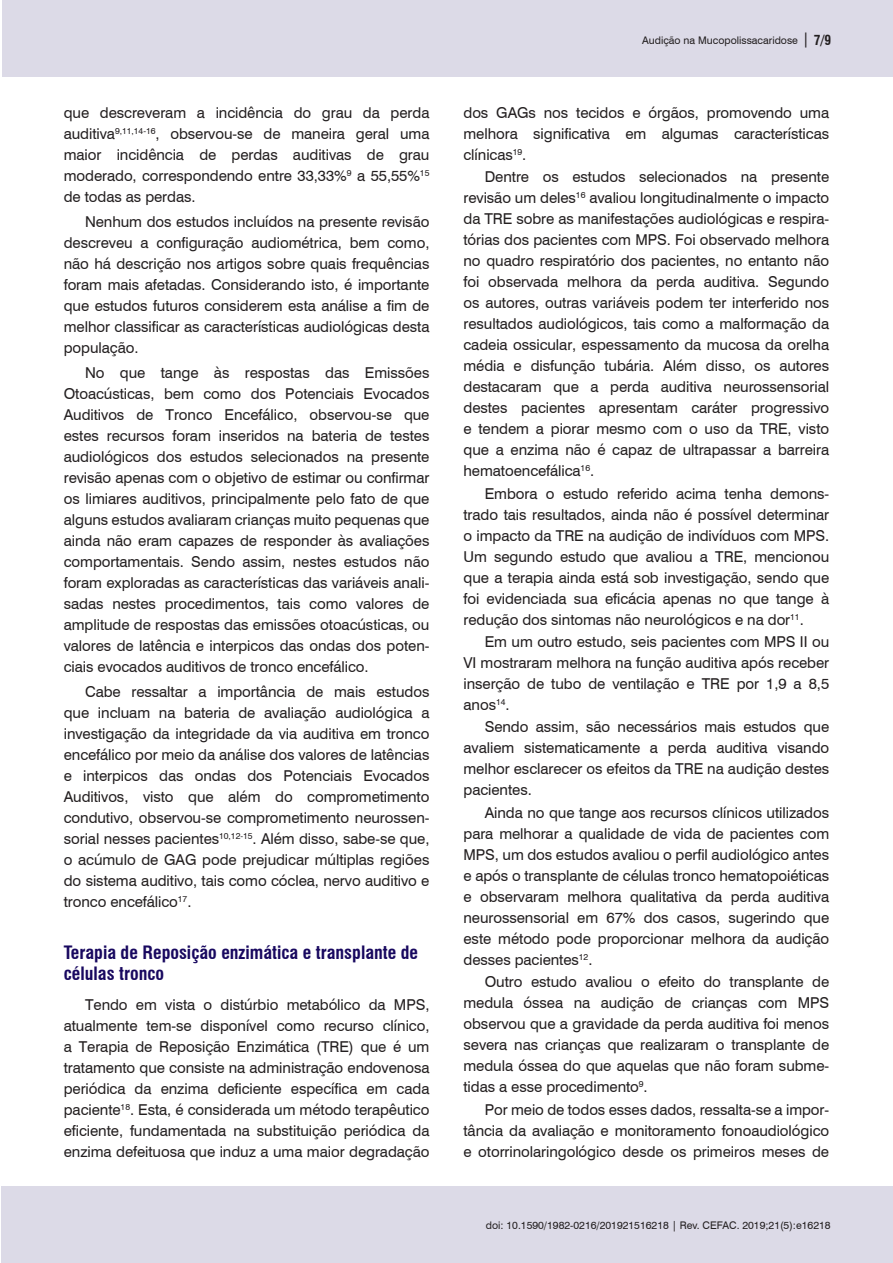
<style>
.page{position:relative;width:893px;height:1263px;background:#fff}
.page>*{position:absolute;margin:0;border:0;box-sizing:border-box;transform-origin:0 0}
.Nivel_2{font:700 condensed 18px/21.6px "Swiss 721 BT";color:#18085f}
.Corpo_do_texto{font:15px/21px "Swiss 721 BT";letter-spacing:-.005em;color:#231f20;text-align:justify}
.t1{font:10.5px "Swiss 721 BT";color:#231f20}
.s1{font-size:15px}
.s2{font-weight:700;font-stretch:condensed;font-size:13.5px}
</style>
<div class="page">
<div style="left:1px;top:1186px;width:892px;height:77px;background:#dcdae7"></div>
<div style="left:2px;top:0;width:891px;height:77px;background:#dcdae7"></div>
<p class="Corpo_do_texto" style="left:64px;top:101px;width:367px">que descreveram a incidência do grau da perda auditiva<sup>9,11,14-16</sup>, observou-se de maneira geral uma maior incidência de perdas auditivas de grau moderado, correspondendo entre 33,33%<sup>9</sup> a 55,55%<sup>15 </sup>de todas as perdas.</p>
<p class="Corpo_do_texto" style="left:64px;top:210px;width:367px;text-indent:21px">Nenhum dos estudos incluídos na presente revisão descreveu a configuração audiométrica, bem como, não há descrição nos artigos sobre quais frequências foram mais afetadas. Considerando isto, é importante que estudos futuros considerem esta análise a fim de melhor classificar as características audiológicas desta população.</p>
<p class="Corpo_do_texto" style="left:64px;top:362px;width:367px;text-indent:21px">No que tange às respostas das Emissões Otoacústicas, bem como dos Potenciais Evocados Auditivos de Tronco Encefálico, observou-se que estes recursos foram inseridos na bateria de testes audiológicos dos estudos selecionados na presente revisão apenas com o objetivo de estimar ou confirmar os limiares auditivos, principalmente pelo fato de que alguns estudos avaliaram crianças muito pequenas que ainda não eram capazes de responder às avaliações comportamentais. Sendo assim, nestes estudos não foram exploradas as características das variáveis anali&shy;sadas nestes procedimentos, tais como valores de amplitude de respostas das emissões otoacústicas, ou valores de latência e interpicos das ondas dos poten&shy;ciais evocados auditivos de tronco encefálico.</p>
<p class="Corpo_do_texto" style="left:64px;top:681px;width:367px;text-indent:21px">Cabe ressaltar a importância de mais estudos que incluam na bateria de avaliação audiológica a investigação da integridade da via auditiva em tronco encefálico por meio da análise dos valores de latências e interpicos das ondas dos Potenciais Evocados Auditivos, visto que além do comprometimento condutivo, observou-se comprometimento neurossen&shy;sorial nesses pacientes<sup>10,12-15</sup>. Além disso, sabe-se que, o acúmulo de GAG pode prejudicar múltiplas regiões do sistema auditivo, tais como cóclea, nervo auditivo e tronco encefálico<sup>17</sup>.</p>
<p class="Nivel_2" style="left:64px;top:941px;width:356px">Terapia de Reposição enzimática e transplante de células tronco</p>
<p class="Corpo_do_texto" style="left:64px;top:993px;width:367px;text-indent:21px">Tendo em vista o distúrbio metabólico da MPS, atualmente tem-se disponível como recurso clínico, a Terapia de Reposição Enzimática (TRE) que é um tratamento que consiste na administração endovenosa periódica da enzima deficiente específica em cada paciente<sup>18</sup>. Esta, é considerada um método terapêutico eficiente, fundamentada na substituição periódica da enzima defeituosa que induz a uma maior degradação</p>
<p class="t1" style="left:642px;top:33px;width:191px">Audição na Mucopolissacaridose <span class="s1">|</span> <span class="s2">7/9</span></p>
<p class="Corpo_do_texto" style="left:463px;top:101px;width:367px">dos GAGs nos tecidos e órgãos, promovendo uma melhora significativa em algumas características clínicas<sup>19</sup>.</p>
<p class="Corpo_do_texto" style="left:463px;top:166px;width:367px;text-indent:21px">Dentre os estudos selecionados na presente revisão um deles<sup>16</sup> avaliou longitudinalmente o impacto da TRE sobre as manifestações audiológicas e respira&shy;tórias dos pacientes com MPS. Foi observado melhora no quadro respiratório dos pacientes, no entanto não foi observada melhora da perda auditiva. Segundo os autores, outras variáveis podem ter interferido nos resultados audiológicos, tais como a malformação da cadeia ossicular, espessamento da mucosa da orelha média e disfunção tubária. Além disso, os autores destacaram que a perda auditiva neurossensorial destes pacientes apresentam caráter progressivo e tendem a piorar mesmo com o uso da TRE, visto que a enzima não é capaz de ultrapassar a barreira hematoencefálica<sup>16</sup>.</p>
<p class="Corpo_do_texto" style="left:463px;top:482px;width:367px;text-indent:21px">Embora o estudo referido acima tenha demons&shy;trado tais resultados, ainda não é possível determinar o impacto da TRE na audição de indivíduos com MPS.<br>Um segundo estudo que avaliou a TRE, mencionou que a terapia ainda está sob investigação, sendo que foi evidenciada sua eficácia apenas no que tange à redução dos sintomas não neurológicos e na dor<sup>11</sup>.</p>
<p class="Corpo_do_texto" style="left:463px;top:631px;width:367px;text-indent:21px">Em um outro estudo, seis pacientes com MPS II ou VI mostraram melhora na função auditiva após receber inserção de tubo de ventilação e TRE por 1,9 a 8,5 anos<sup>14</sup>.</p>
<p class="Corpo_do_texto" style="left:463px;top:716px;width:367px;text-indent:21px">Sendo assim, são necessários mais estudos que avaliem sistematicamente a perda auditiva visando melhor esclarecer os efeitos da TRE na audição destes pacientes.</p>
<p class="Corpo_do_texto" style="left:463px;top:801px;width:367px;text-indent:21px">Ainda no que tange aos recursos clínicos utilizados para melhorar a qualidade de vida de pacientes com MPS, um dos estudos avaliou o perfil audiológico antes e após o transplante de células tronco hematopoiéticas e observaram melhora qualitativa da perda auditiva neurossensorial em 67% dos casos, sugerindo que este método pode proporcionar melhora da audição desses pacientes<sup>12</sup>.</p>
<p class="Corpo_do_texto" style="left:463px;top:971px;width:367px;text-indent:21px">Outro estudo avaliou o efeito do transplante de medula óssea na audição de crianças com MPS observou que a gravidade da perda auditiva foi menos severa nas crianças que realizaram o transplante de medula óssea do que aquelas que não foram subme&shy;tidas a esse procedimento<sup>9</sup>.</p>
<p class="Corpo_do_texto" style="left:463px;top:1098px;width:367px;text-indent:21px">Por meio de todos esses dados, ressalta-se a impor&shy;tância da avaliação e monitoramento fonoaudiológico e otorrinolaringológico desde os primeiros meses de</p>
<p class="t1" style="left:486px;top:1218px;width:346px">doi: 10.1590/1982-0216/201921516218 | Rev. CEFAC. 2019;21(5):e16218</p>
</div>
